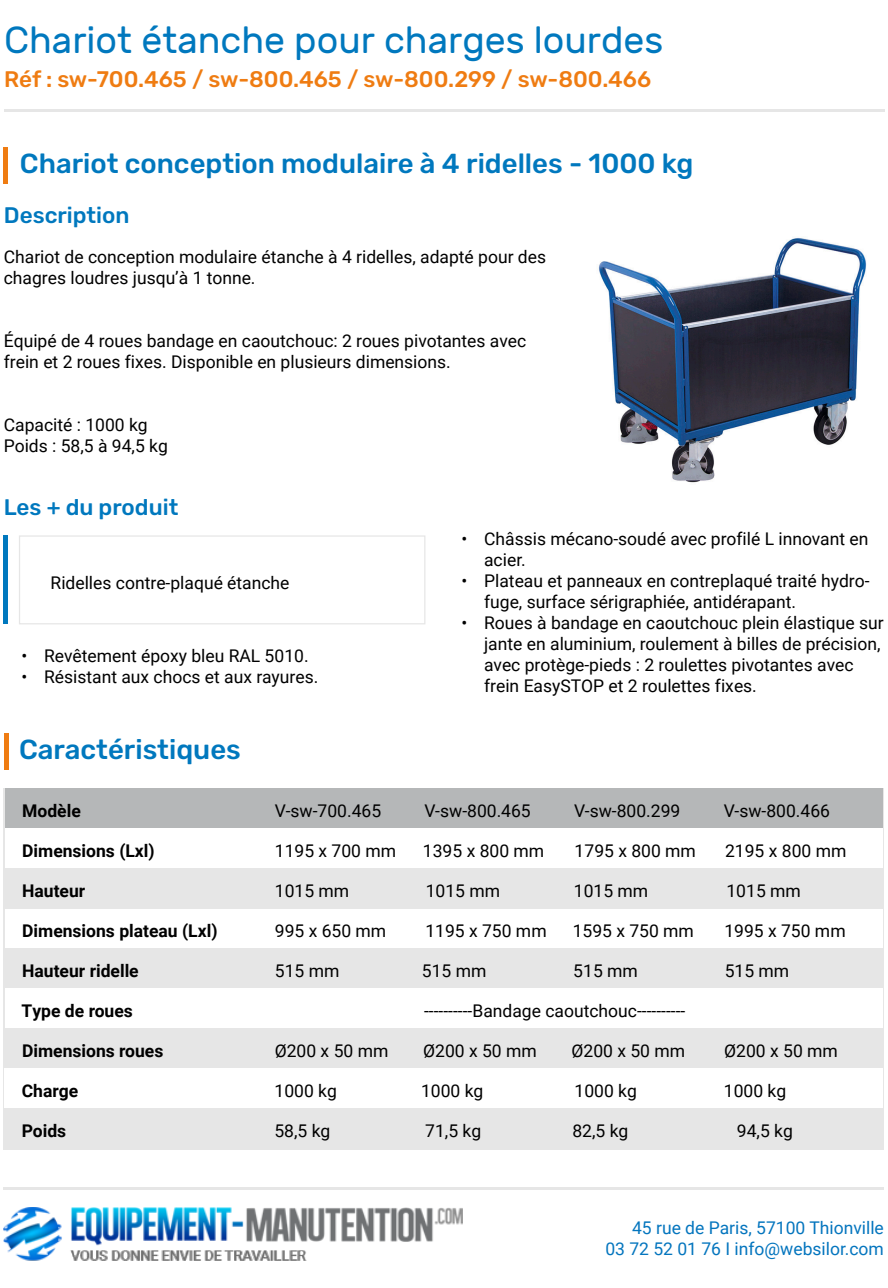
<style>
.page{position:relative;width:888px;height:1288px;background:#fff}
.page>*{position:absolute;margin:0;border:0;box-sizing:border-box;transform-origin:0 0}
.t1{font:37.5px "Rubik";color:#0078be}
.t2{font:500 27.5px "Rubik";color:#0078be}
.t3{font:500 22.5px "Rubik";color:#ef7c12}
.t4{font:500 22.5px "Rubik";color:#0078be}
.t5{font:17.5px/21px "Roboto";color:#000}
.t6{font:700 17.5px "Roboto";color:#000}
.t7{font:17.5px "Roboto";color:#0475be}
</style>
<div class="page">
<hr style="left:3px;top:1186px;width:880px;height:3px;background:#e6e6e6">
<img style="left:3px;top:1207px;width:459px;height:54px">
<div style="left:3px;top:148px;width:5px;height:36px;background:#ef7c12"></div>
<div style="left:3px;top:535px;width:5px;height:89px;background:#0078be"></div>
<div style="left:19px;top:535px;width:406px;height:89px;border:1px solid #e6e6e6"></div>
<div style="left:4px;top:733px;width:5px;height:37px;background:#ef7c12"></div>
<div style="left:5px;top:788px;width:877px;height:40px;background:#b5b7b8"></div>
<div style="left:5px;top:868px;width:877px;height:40px;background:#e6e6e6"></div>
<div style="left:5px;top:948px;width:877px;height:40px;background:#e6e6e6"></div>
<hr style="left:4px;top:109px;width:880px;height:2px;background:#e6e6e6">
<div style="left:5px;top:1028px;width:877px;height:40px;background:#e6e6e6"></div>
<div style="left:4px;top:1108px;width:878px;height:40px;background:#e6e6e6"></div>
<img style="left:598px;top:238px;width:269px;height:245px">
<p class="t1" style="left:4px;top:20px;width:660px">Chariot étanche pour charges lourdes</p>
<p class="t3" style="left:4px;top:66px;width:648px">Réf : sw-700.465 / sw-800.465 / sw-800.299 / sw-800.466</p>
<p class="t2" style="left:20px;top:148px;width:675px">Chariot conception modulaire à 4 ridelles - 1000 kg</p>
<p class="t4" style="left:4px;top:203px;width:127px">Description</p>
<p class="t5" style="left:4px;top:246px;width:544px">Chariot de conception modulaire étanche à 4 ridelles, adapté pour des chagres loudres jusqu’à 1 tonne.</p>
<p class="t5" style="left:4px;top:330px;width:524px">Équipé de 4 roues bandage en caoutchouc: 2 roues pivotantes avec frein et 2 roues fixes. Disponible en plusieurs dimensions.</p>
<p class="t5" style="left:4px;top:414px;width:145px">Capacité : 1000 kg</p>
<p class="t5" style="left:4px;top:435px;width:166px">Poids : 58,5 à 94,5 kg</p>
<p class="t4" style="left:4px;top:494px;width:176px">Les + du produit</p>
<p class="t5" style="left:51px;top:571px;width:240px">Ridelles contre-plaqué étanche</p>
<p class="t5" style="left:22px;top:644px;width:288px">• Revêtement époxy bleu RAL 5010.</p>
<p class="t5" style="left:22px;top:665px;width:298px">• Résistant aux chocs et aux rayures.</p>
<p class="t2" style="left:19px;top:733px;width:223px">Caractéristiques</p>
<p class="t5" style="left:484px;top:527px;width:386px;text-indent:-22px">• Châssis mécano-soudé avec profilé L innovant en acier.</p>
<p class="t5" style="left:484px;top:569px;width:387px;text-indent:-22px">• Plateau et panneaux en contreplaqué traité hydro&shy;fuge, surface sérigraphiée, antidérapant.</p>
<p class="t5" style="left:484px;top:611px;width:401px;text-indent:-22px">• Roues à bandage en caoutchouc plein élastique sur jante en aluminium, roulement à billes de précision, avec protège-pieds : 2 roulettes pivotantes avec frein EasySTOP et 2 roulettes fixes.</p>
<p class="t6" style="left:22px;top:798px;width:60px">Modèle</p>
<p class="t5" style="left:275px;top:799px;width:108px">V-sw-700.465</p>
<p class="t5" style="left:424px;top:799px;width:108px">V-sw-800.465</p>
<p class="t5" style="left:574px;top:799px;width:108px">V-sw-800.299</p>
<p class="t5" style="left:723px;top:799px;width:108px">V-sw-800.466</p>
<p class="t6" style="left:22px;top:838px;width:134px">Dimensions (Lxl)</p>
<p class="t5" style="left:275px;top:839px;width:123px">1195 x 700 mm</p>
<p class="t5" style="left:423px;top:839px;width:123px">1395 x 800 mm</p>
<p class="t5" style="left:574px;top:839px;width:123px">1795 x 800 mm</p>
<p class="t5" style="left:725px;top:839px;width:123px">2195 x 800 mm</p>
<p class="t6" style="left:22px;top:878px;width:65px">Hauteur</p>
<p class="t5" style="left:275px;top:879px;width:76px">1015 mm</p>
<p class="t5" style="left:425px;top:879px;width:76px">1015 mm</p>
<p class="t5" style="left:574px;top:879px;width:76px">1015 mm</p>
<p class="t5" style="left:726px;top:879px;width:76px">1015 mm</p>
<p class="t6" style="left:22px;top:918px;width:197px">Dimensions plateau (Lxl)</p>
<p class="t5" style="left:275px;top:919px;width:113px">995 x 650 mm</p>
<p class="t5" style="left:425px;top:919px;width:123px">1195 x 750 mm</p>
<p class="t5" style="left:572px;top:919px;width:123px">1595 x 750 mm</p>
<p class="t5" style="left:724px;top:919px;width:123px">1995 x 750 mm</p>
<p class="t6" style="left:22px;top:958px;width:118px">Hauteur ridelle</p>
<p class="t5" style="left:275px;top:959px;width:66px">515 mm</p>
<p class="t5" style="left:422px;top:959px;width:66px">515 mm</p>
<p class="t5" style="left:573px;top:959px;width:66px">515 mm</p>
<p class="t5" style="left:724px;top:959px;width:66px">515 mm</p>
<p class="t6" style="left:22px;top:998px;width:113px">Type de roues</p>
<p class="t5" style="left:424px;top:999px;width:263px">----------Bandage caoutchouc----------</p>
<p class="t6" style="left:22px;top:1038px;width:143px">Dimensions roues</p>
<p class="t5" style="left:275px;top:1039px;width:115px">Ø200 x 50 mm</p>
<p class="t5" style="left:423px;top:1039px;width:115px">Ø200 x 50 mm</p>
<p class="t5" style="left:571px;top:1039px;width:115px">Ø200 x 50 mm</p>
<p class="t5" style="left:724px;top:1039px;width:115px">Ø200 x 50 mm</p>
<p class="t6" style="left:22px;top:1078px;width:58px">Charge</p>
<p class="t5" style="left:274px;top:1079px;width:64px">1000 kg</p>
<p class="t5" style="left:421px;top:1079px;width:64px">1000 kg</p>
<p class="t5" style="left:574px;top:1079px;width:64px">1000 kg</p>
<p class="t5" style="left:723px;top:1079px;width:64px">1000 kg</p>
<p class="t6" style="left:22px;top:1118px;width:46px">Poids</p>
<p class="t5" style="left:274px;top:1119px;width:57px">58,5 kg</p>
<p class="t5" style="left:425px;top:1119px;width:57px">71,5 kg</p>
<p class="t5" style="left:572px;top:1119px;width:57px">82,5 kg</p>
<p class="t5" style="left:737px;top:1119px;width:57px">94,5 kg</p>
<p class="t7" style="left:632px;top:1215px;width:253px">45 rue de Paris, 57100 Thionville</p>
<p class="t7" style="left:605px;top:1236px;width:280px">03 72 52 01 76 I info@websilor.com</p>
</div>
